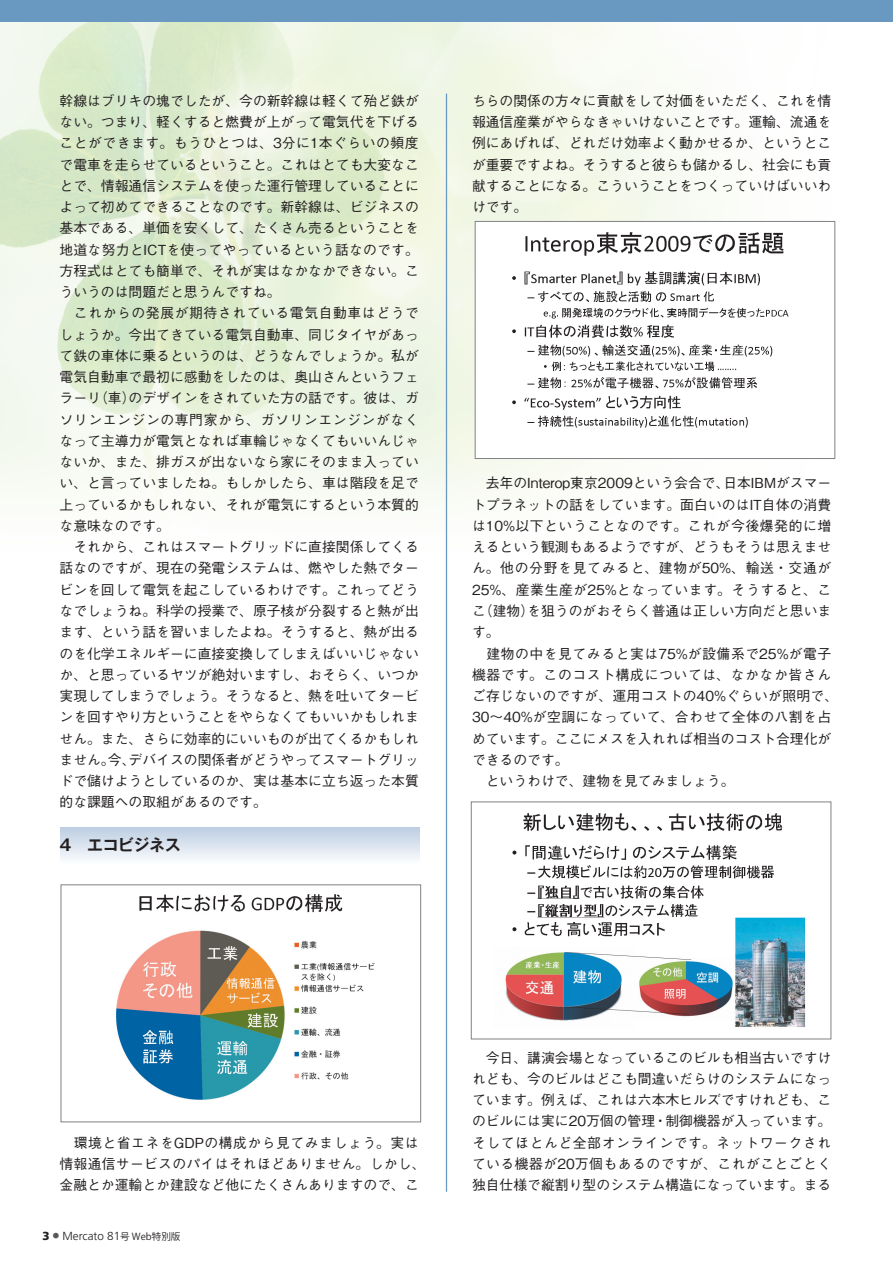
<style>
.page{position:relative;width:893px;height:1263px;background:#fff}
.page>*{position:absolute;margin:0;border:0;box-sizing:border-box;transform-origin:0 0}
.t1{font:700 15.9px "Gothic MB101 Pro De";letter-spacing:-.02em;color:#231f20}
.t2{font:500 13.8px/21.3px "Gothic BBB Pro";color:#231f20;text-align:justify}
.t3{font:500 13.8px/21.3px "Gothic BBB Pro";letter-spacing:.025em;color:#231f20}
.t4{font:500 13.8px/21.3px "Gothic BBB Pro";letter-spacing:.02em;color:#231f20}
.t5{font:300 11.7px "Frutiger LT";color:#231f20}
.s1{font-family:"Futo Go B101 Pro";font-weight:700;font-size:6.45px;color:#57585a}
.s2{font-family:"Koz Go Pro";font-weight:400;font-size:9.6px}
</style>
<div class="page">
<img style="left:0;top:21px;width:854px;height:535px">
<div style="left:0;top:0;width:893px;height:21px;background:#6999c1"></div>
<svg style="left:61px;top:828px;width:358px;height:31px;background:#d8e2ee"></svg>
<hr style="left:446px;top:94px;width:1px;height:1098px;background:#6999c1">
<img style="left:116px;top:894px;width:259px;height:206px">
<div style="left:61px;top:884px;width:360px;height:238px;border:1px solid #808285"></div>
<img style="left:505px;top:813px;width:301px;height:214px">
<div style="left:471px;top:801px;width:360px;height:238px;border:1px solid #808285"></div>
<div style="left:475px;top:221px;width:360px;height:237px;background:#fff"></div>
<img style="left:512px;top:232px;width:277px;height:196px">
<div style="left:475px;top:221px;width:360px;height:238px;border:1px solid #808285"></div>
<p class="t2" style="left:60px;top:88px;width:361px">幹線はブリキの塊でしたが、今の新幹線は軽くて殆ど鉄がない。つまり、軽くすると燃費が上がって電気代を下げることができます。もうひとつは、3分に1本ぐらいの頻度で電車を走らせているということ。これはとても大変なことで、情報通信システムを使った運行管理していることによって初めてできることなのです。新幹線は、ビジネスの基本である、単価を安くして、たくさん売るということを地道な努力とICTを使ってやっているという話なのです。方程式はとても簡単で、それが実はなかなかできない。こういうのは問題だと思うんですね。</p>
<p class="t2" style="left:60px;top:301px;width:361px">　これからの発展が期待されている電気自動車はどうでしょうか。今出てきている電気自動車、同じタイヤがあって鉄の車体に乗るというのは、どうなんでしょうか。私が電気自動車で最初に感動をしたのは、奥山さんというフェラーリ（車）のデザインをされていた方の話です。彼は、ガソリンエンジンの専門家から、ガソリンエンジンがなくなって主導力が電気となれば車輪じゃなくてもいいんじゃないか、また、排ガスが出ないなら家にそのまま入っていい、と言っていましたね。もしかしたら、車は階段を足で上っているかもしれない、それが電気にするという本質的な意味なのです。</p>
<p class="t2" style="left:60px;top:535px;width:361px">　それから、これはスマートグリッドに直接関係してくる話なのですが、現在の発電システムは、燃やした熱でタービンを回して電気を起こしているわけです。これってどうなでしょうね。科学の授業で、原子核が分裂すると熱が出ます、という話を習いましたよね。そうすると、熱が出るのを化学エネルギーに直接変換してしまえばいいじゃないか、と思っているヤツが絶対いますし、おそらく、いつか実現してしまうでしょう。そうなると、熱を吐いてタービンを回すやり方ということをやらなくてもいいかもしれません。また、さらに効率的にいいものが出てくるかもしれません。今、デバイスの関係者がどうやってスマートグリッドで儲けようとしているのか、実は基本に立ち返った本質的な課題への取組があるのです。</p>
<p class="t1" style="left:59px;top:831px;width:123px">4　エコビジネス</p>
<p class="t2" style="left:472px;top:88px;width:361px">ちらの関係の方々に貢献をして対価をいただく、これを情報通信産業がやらなきゃいけないことです。運輸、流通を例にあげれば、どれだけ効率よく動かせるか、というとこが重要ですよね。そうすると彼らも儲かるし、社会にも貢献することになる。こういうことをつくっていけばいいわけです。</p>
<p class="t2" style="left:472px;top:471px;width:361px">　去年のInterop東京2009という会合で、日本IBMがスマートプラネットの話をしています。面白いのはIT自体の消費は10%以下ということなのです。これが今後爆発的に増えるという観測もあるようですが、どうもそうは思えません。他の分野を見てみると、建物が50%、輸送・交通が25%、産業生産が25%となっています。そうすると、ここ（建物）を狙うのがおそらく普通は正しい方向だと思います。</p>
<p class="t3" style="left:472px;top:641px;width:368px">　建物の中を見てみると実は75%が設備系で25%が電子機器です。このコスト構成については、なかなか皆さんご存じないのですが、運用コストの40%ぐらいが照明で、<br>30〜40%が空調になっていて、合わせて全体の八割を占めています。ここにメスを入れれば相当のコスト合理化ができるのです。</p>
<p class="t2" style="left:472px;top:768px;width:264px">　というわけで、建物を見てみましょう。</p>
<p class="t4" style="left:60px;top:1130px;width:367px">　環境と省エネをGDPの構成から見てみましょう。実は情報通信サービスのパイはそれほどありません。しかし、金融とか運輸とか建設など他にたくさんありますので、こ</p>
<p class="t5" style="left:53px;top:1229px;width:129px"><span class="s1">●</span> Mercato 81<span class="s2">号 Web特別版</span></p>
<p class="t2" style="left:472px;top:1045px;width:361px">　今日、講演会場となっているこのビルも相当古いですけれども、今のビルはどこも間違いだらけのシステムになっています。例えば、これは六本木ヒルズですけれども、このビルには実に20万個の管理・制御機器が入っています。そしてほとんど全部オンラインです。ネットワークされている機器が20万個もあるのですが、これがことごとく独自仕様で縦割り型のシステム構造になっています。まる</p>
</div>
